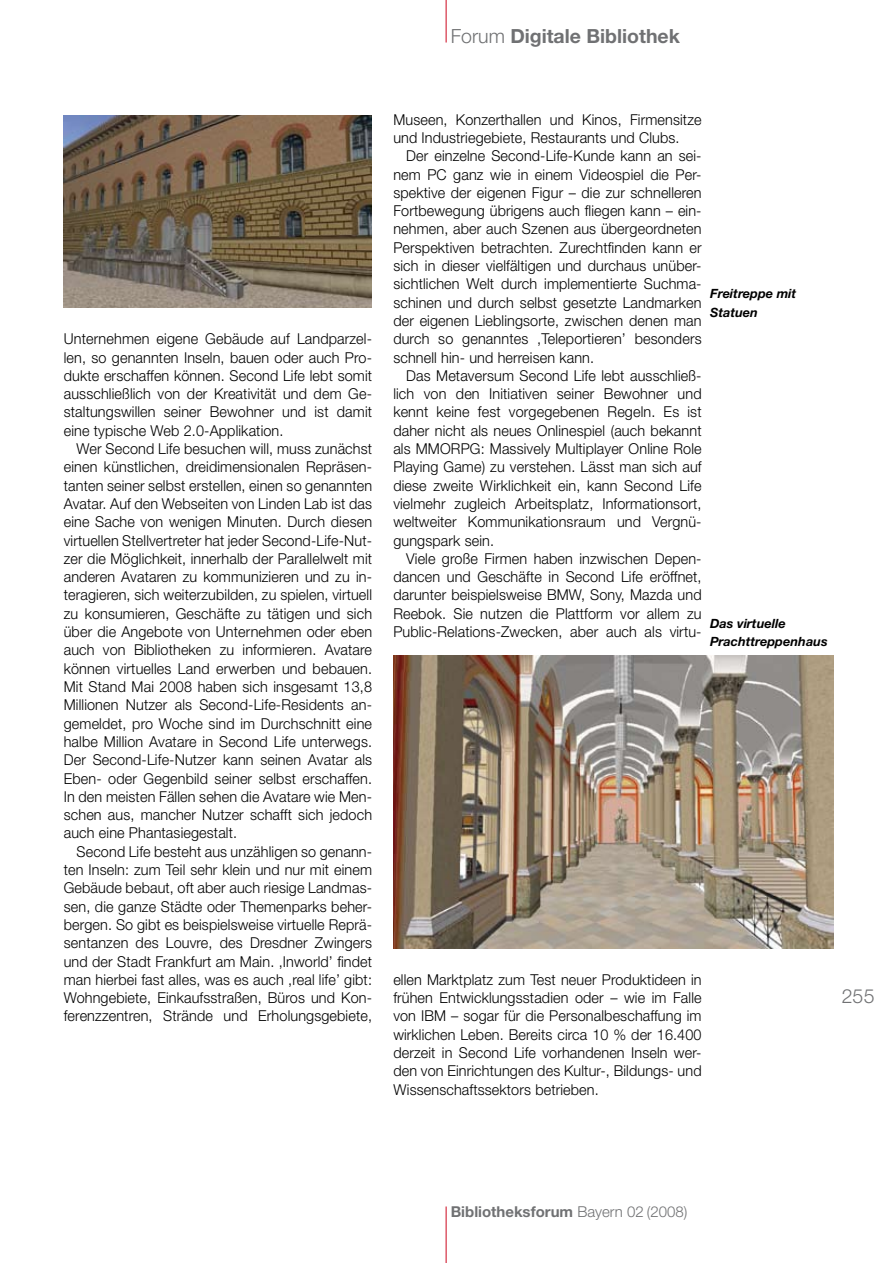
<style>
.page{position:relative;width:893px;height:1263px;background:#fff}
.page>*{position:absolute;margin:0;border:0;box-sizing:border-box;transform-origin:0 0}
.t1{font:700 19.5px "Helvetica Neue";color:#707173}
.t2{font:300 19.5px "Helvetica Neue";color:#707173}
.t3{font:300 15px/18.3px "Helvetica Neue";letter-spacing:.01em;color:#000;text-align:justify;scale:.96 1}
.t4{font:700 15px "Helvetica Neue";color:#707173}
.t5{font:italic 700 12.75px/18.3px "Helvetica Neue";color:#000}
.s1{font-weight:300}
</style>
<div class="page">
<hr style="left:446px;top:0;width:1px;height:43px;background:#cc071e">
<hr style="left:446px;top:1206px;width:1px;height:57px;background:#cc071e">
<img style="left:64px;top:115px;width:308px;height:193px">
<img style="left:393px;top:655px;width:440px;height:293px">
<h1 class="t1" style="left:451px;top:24px;width:231px"><span class="s1">Forum</span> Digitale Bibliothek</h1>
<p class="t3" style="left:64px;top:329px;width:323px">Unternehmen eigene Gebäude auf Landparzel&shy;len, so genannten Inseln, bauen oder auch Pro&shy;dukte erschaffen können. Second Life lebt somit ausschließlich von der Kreativität und dem Ge&shy;staltungswillen seiner Bewohner und ist damit eine typische Web 2.0-Applikation.</p>
<p class="t3" style="left:64px;top:439px;width:323px;text-indent:13px">Wer Second Life besuchen will, muss zunächst einen künstlichen, dreidimensionalen Repräsen&shy;tanten seiner selbst erstellen, einen so genannten Avatar. Auf den Webseiten von Linden Lab ist das eine Sache von wenigen Minuten. Durch diesen virtuellen Stellvertreter hat jeder Second-Life-Nut&shy;zer die Möglichkeit, innerhalb der Parallelwelt mit anderen Avataren zu kommunizieren und zu in&shy;teragieren, sich weiterzubilden, zu spielen, virtuell zu konsumieren, Geschäfte zu tätigen und sich über die Angebote von Unternehmen oder eben auch von Bibliotheken zu informieren. Avatare können virtuelles Land erwerben und bebauen.<br>Mit Stand Mai 2008 haben sich insgesamt 13,8<br>Millionen Nutzer als Second-Life-Residents an&shy;gemeldet, pro Woche sind im Durchschnitt eine halbe Million Avatare in Second Life unterwegs.<br>Der Second-Life-Nutzer kann seinen Avatar als Eben- oder Gegenbild seiner selbst erschaffen.<br>In den meisten Fällen sehen die Avatare wie Men&shy;schen aus, mancher Nutzer schafft sich jedoch auch eine Phantasiegestalt.</p>
<p class="t3" style="left:64px;top:842px;width:323px;text-indent:13px">Second Life besteht aus unzähligen so genann&shy;ten Inseln: zum Teil sehr klein und nur mit einem Gebäude bebaut, oft aber auch riesige Landmas&shy;sen, die ganze Städte oder Themenparks beher&shy;bergen. So gibt es beispielsweise virtuelle Reprä&shy;sentanzen des Louvre, des Dresdner Zwingers und der Stadt Frankfurt am Main. ‚Inworld’ findet man hierbei fast alles, was es auch ‚real life’ gibt:<br>Wohngebiete, Einkaufsstraßen, Büros und Kon&shy;ferenzzentren, Strände und Erholungsgebiete,</p>
<p class="t3" style="left:393px;top:110px;width:323px">Museen, Konzerthallen und Kinos, Firmensitze und Industriegebiete, Restaurants und Clubs.</p>
<p class="t3" style="left:393px;top:146px;width:323px;text-indent:13px">Der einzelne Second-Life-Kunde kann an sei&shy;nem PC ganz wie in einem Videospiel die Per&shy;spektive der eigenen Figur – die zur schnelleren Fortbewegung übrigens auch fliegen kann – ein&shy;nehmen, aber auch Szenen aus übergeordneten Perspektiven betrachten. Zurechtfinden kann er sich in dieser vielfältigen und durchaus unüber&shy;sichtlichen Welt durch implementierte Suchma&shy;schinen und durch selbst gesetzte Landmarken der eigenen Lieblingsorte, zwischen denen man durch so genanntes ‚Teleportieren’ besonders schnell hin- und herreisen kann.</p>
<p class="t3" style="left:393px;top:366px;width:323px;text-indent:13px">Das Metaversum Second Life lebt ausschließ&shy;lich von den Initiativen seiner Bewohner und kennt keine fest vorgegebenen Regeln. Es ist daher nicht als neues Onlinespiel (auch bekannt als MMORPG: Massively Multiplayer Online Role Playing Game) zu verstehen. Lässt man sich auf diese zweite Wirklichkeit ein, kann Second Life vielmehr zugleich Arbeitsplatz, Informationsort, weltweiter Kommunikationsraum und Vergnü&shy;gungspark sein.</p>
<p class="t3" style="left:393px;top:549px;width:323px;text-indent:13px">Viele große Firmen haben inzwischen Depen&shy;dancen und Geschäfte in Second Life eröffnet, darunter beispielsweise BMW, Sony, Mazda und Reebok. Sie nutzen die Plattform vor allem zu Public-Relations-Zwecken, aber auch als virtu-</p>
<p class="t5" style="left:710px;top:284px;width:88px">Freitreppe mit<br>Statuen</p>
<p class="t5" style="left:710px;top:614px;width:119px">Das virtuelle<br>Prachttreppenhaus</p>
<p class="t3" style="left:393px;top:970px;width:323px">ellen Marktplatz zum Test neuer Produktideen in frühen Entwicklungsstadien oder – wie im Falle von IBM – sogar für die Personalbeschaffung im wirklichen Leben. Bereits circa 10 % der 16.400 derzeit in Second Life vorhandenen Inseln wer&shy;den von Einrichtungen des Kultur-, Bildungs- und Wissenschaftssektors betrieben.</p>
<h1 class="t2" style="left:842px;top:984px;width:34px">255</h1>
<p class="t4" style="left:451px;top:1202px;width:238px">Bibliotheksforum <span class="s1">Bayern 02 (2008)</span></p>
</div>
